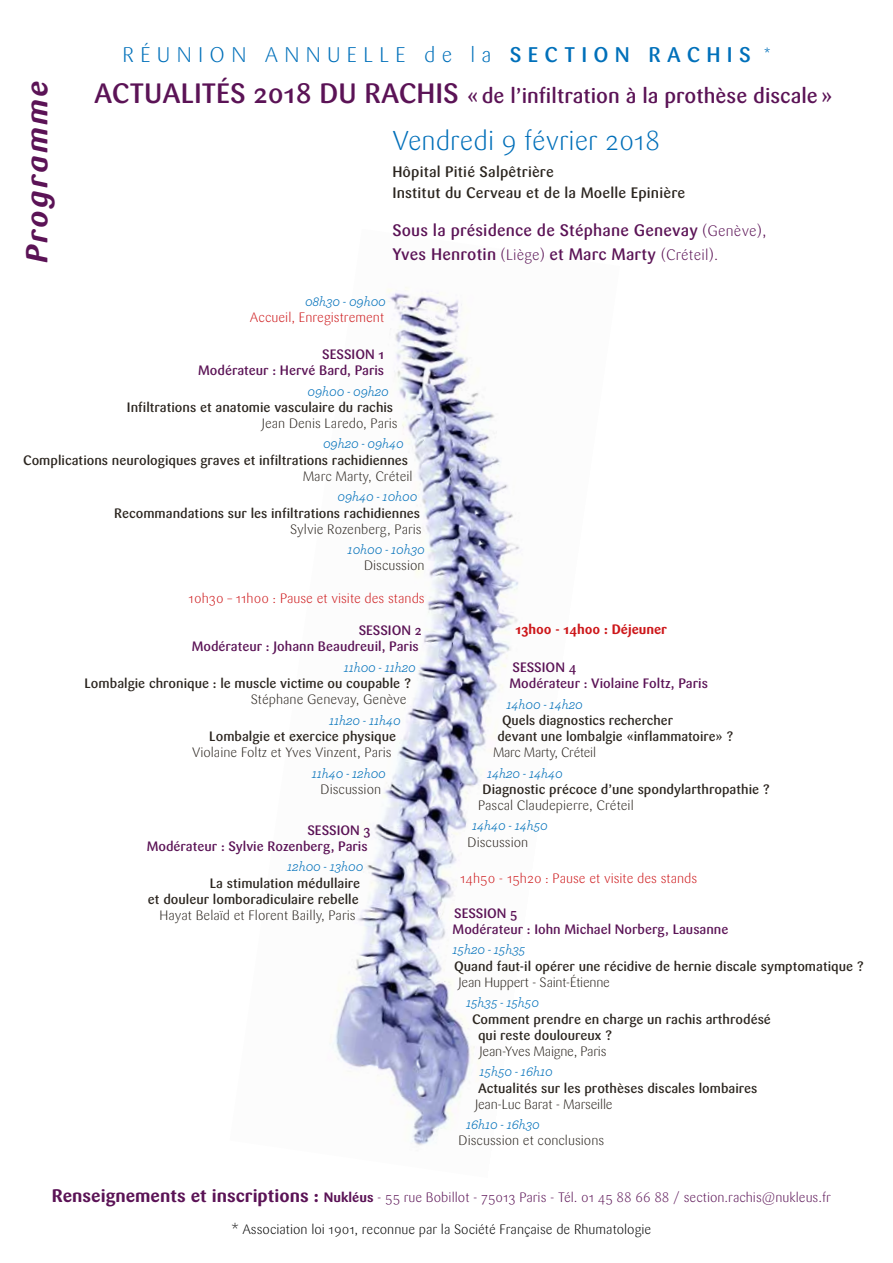
<style>
.page{position:relative;width:893px;height:1263px;background:#fff}
.page>*{position:absolute;margin:0;border:0;box-sizing:border-box;transform-origin:0 0}
.t1{font:italic 700 30px "Sari";letter-spacing:.08em;color:#5b1356}
.t2{font:300 27px "Sari";color:#006fb9}
.t3{font:500 21.15px "Sari";color:#5b1356}
.t4{font:300 21px "Sari";letter-spacing:.3em;color:#0070ba}
.t5{font:500 16.5px/23.7px "Sari";letter-spacing:.01em;color:#5b1356}
.t6{font:500 15px/21.9px "Sari";letter-spacing:.01em;color:#2b251f}
.t7{font:500 13.5px/16.2px "Sari";color:#2b251f}
.t8{font:300 13.5px "Sari";color:#2b251f}
.t9{font:500 13.5px/16.2px "Sari";color:#5b1356;text-align:right}
.t10{font:italic 13.5px "Archer";color:#0070ba}
.t11{font:300 13.5px "Sari";color:#5b1356}
.t12{font:300 13.5px "Sari";color:#cd171a}
.t13{font:300 13.5px "Sari";letter-spacing:-.02em;color:#2b251f}
.t14{font:300 13.5px "Sari";color:#000}
.t15{font:italic 13.5px "Archer";color:#006fb9}
.t16{font:700 13.5px "Sari";color:#cd171a}
.s1{font-weight:500}
.s2{font-size:27.75px}
.s3{font-weight:300;font-size:15px}
.s4{font-weight:300}
.s5{font-weight:700;font-size:18px}
.s6{font-weight:700}
</style>
<div class="page">
<img style="left:332px;top:287px;width:188px;height:859px">
<h1 class="t1" style="left:19px;top:263px;width:183px;rotate:-90deg">Programme</h1>
<h3 class="t4" style="left:122px;top:43px;width:649px">RÉUNION ANNUELLE de la <span class="s1">SECTION RACHIS</span> <sup>*</sup></h3>
<h3 class="t3" style="left:94px;top:83px;width:740px"><span class="s2">ACTUALITÉS 2018 DU RACHIS</span> « de l’infiltration à la prothèse discale »</h3>
<h2 class="t2" style="left:392px;top:125px;width:270px">Vendredi 9 février 2018</h2>
<p class="t6" style="left:392px;top:160px;width:294px">Hôpital Pitié Salpêtrière<br>Institut du Cerveau et de la Moelle Epinière</p>
<p class="t5" style="left:392px;top:219px;width:376px">Sous la présidence de Stéphane Genevay <span class="s3">(Genève)</span><span class="s4">,<br></span>Yves Henrotin <span class="s3">(Liège)</span> et Marc Marty <span class="s3">(Créteil).</span></p>
<p class="t10" style="left:305px;top:292px;width:82px">08h30 - 09h00</p>
<p class="t12" style="left:250px;top:310px;width:136px">Accueil, Enregistrement</p>
<p class="t9" style="left:198px;top:346px;width:188px">SESSION 1<br>Modérateur : Hervé Bard, Paris</p>
<p class="t10" style="left:308px;top:381px;width:83px">09h00 - 09h20</p>
<p class="t7" style="left:127px;top:399px;width:268px">Infiltrations et anatomie vasculaire du rachis</p>
<p class="t8" style="left:262px;top:416px;width:137px">Jean Denis Laredo, Paris</p>
<p class="t10" style="left:323px;top:434px;width:82px">09h20 - 09h40</p>
<p class="t7" style="left:23px;top:452px;width:387px">Complications neurologiques graves et infiltrations rachidiennes</p>
<p class="t8" style="left:303px;top:468px;width:112px">Marc Marty, Créteil</p>
<p class="t10" style="left:337px;top:487px;width:81px">09h40 - 10h00</p>
<p class="t7" style="left:114px;top:505px;width:307px">Recommandations sur les infiltrations rachidiennes</p>
<p class="t8" style="left:290px;top:521px;width:133px">Sylvie Rozenberg, Paris</p>
<p class="t15" style="left:348px;top:540px;width:79px">10h00 - 10h30</p>
<p class="t8" style="left:364px;top:558px;width:62px">Discussion</p>
<p class="t12" style="left:189px;top:590px;width:238px">10h30 – 11h00 : Pause et visite des stands</p>
<p class="t9" style="left:192px;top:622px;width:231px">SESSION 2<br>Modérateur : Johann Beaudreuil, Paris</p>
<p class="t10" style="left:344px;top:658px;width:74px">11h00 - 11h20</p>
<p class="t7" style="left:85px;top:675px;width:328px">Lombalgie chronique : le muscle victime ou coupable ?</p>
<p class="t8" style="left:251px;top:692px;width:157px">Stéphane Genevay, Genève</p>
<p class="t10" style="left:329px;top:711px;width:73px">11h20 - 11h40</p>
<p class="t7" style="left:209px;top:728px;width:188px">Lombalgie et exercice physique</p>
<p class="t8" style="left:192px;top:745px;width:201px">Violaine Foltz et Yves Vinzent, Paris</p>
<p class="t15" style="left:312px;top:763px;width:76px">11h40 - 12h00</p>
<p class="t8" style="left:321px;top:781px;width:62px">Discussion</p>
<p class="t9" style="left:147px;top:822px;width:225px">SESSION 3<br>Modérateur : Sylvie Rozenberg, Paris</p>
<p class="t10" style="left:287px;top:857px;width:77px">12h00 - 13h00</p>
<p class="t7" style="left:148px;top:875px;width:214px;text-align:right">La stimulation médullaire<br>et douleur lomboradiculaire rebelle</p>
<p class="t8" style="left:159px;top:907px;width:198px">Hayat Belaïd et Florent Bailly, Paris</p>
<p class="t16" style="left:516px;top:622px;width:153px">13h00 - 14h00 : Déjeuner</p>
<p class="t9" style="left:510px;top:659px;width:200px;text-align:left">SESSION 4<br>Modérateur : Violaine Foltz, Paris</p>
<p class="t15" style="left:507px;top:694px;width:78px">14h00 - 14h20</p>
<p class="t7" style="left:498px;top:712px;width:238px;text-indent:4px">Quels diagnostics rechercher<br>devant une lombalgie «inflammatoire» ?</p>
<p class="t13" style="left:493px;top:745px;width:105px">Marc Marty, Créteil</p>
<p class="t15" style="left:487px;top:763px;width:77px">14h20 - 14h40</p>
<p class="t7" style="left:483px;top:781px;width:289px">Diagnostic précoce d’une spondylarthropathie ?</p>
<p class="t8" style="left:478px;top:797px;width:157px">Pascal Claudepierre, Créteil</p>
<p class="t10" style="left:472px;top:816px;width:77px">14h40 - 14h50</p>
<p class="t8" style="left:468px;top:834px;width:62px">Discussion</p>
<p class="t12" style="left:460px;top:871px;width:239px">14h50 - 15h20 : Pause et visite des stands</p>
<p class="t9" style="left:453px;top:905px;width:277px;text-align:left">SESSION 5<br>Modérateur : Iohn Michael Norberg, Lausanne</p>
<p class="t10" style="left:453px;top:940px;width:74px">15h20 - 15h35</p>
<p class="t7" style="left:454px;top:958px;width:411px">Quand faut-il opérer une récidive de hernie discale symptomatique ?</p>
<p class="t13" style="left:459px;top:974px;width:153px">Jean Huppert - Saint-Étienne</p>
<p class="t10" style="left:466px;top:993px;width:74px">15h35 - 15h50</p>
<p class="t7" style="left:478px;top:1011px;width:294px;text-indent:-6px">Comment prendre en charge un rachis arthrodésé qui reste douloureux ?</p>
<p class="t13" style="left:480px;top:1043px;width:128px">Jean-Yves Maigne, Paris</p>
<p class="t10" style="left:480px;top:1062px;width:75px">15h50 - 16h10</p>
<p class="t7" style="left:478px;top:1080px;width:281px">Actualités sur les prothèses discales lombaires</p>
<p class="t13" style="left:475px;top:1096px;width:139px">Jean-Luc Barat - Marseille</p>
<p class="t10" style="left:466px;top:1115px;width:75px">16h10 - 16h30</p>
<p class="t8" style="left:459px;top:1133px;width:147px">Discussion et conclusions</p>
<p class="t11" style="left:52px;top:1189px;width:780px"><span class="s5">Renseignements et inscriptions :</span> <span class="s6">Nukléus</span> - 55 rue Bobillot - 75013 Paris - Tél. 01 45 88 66 88 / section.rachis@nukleus.fr</p>
<p class="t14" style="left:231px;top:1221px;width:421px">* Association loi 1901, reconnue par la Société Française de Rhumatologie</p>
</div>
